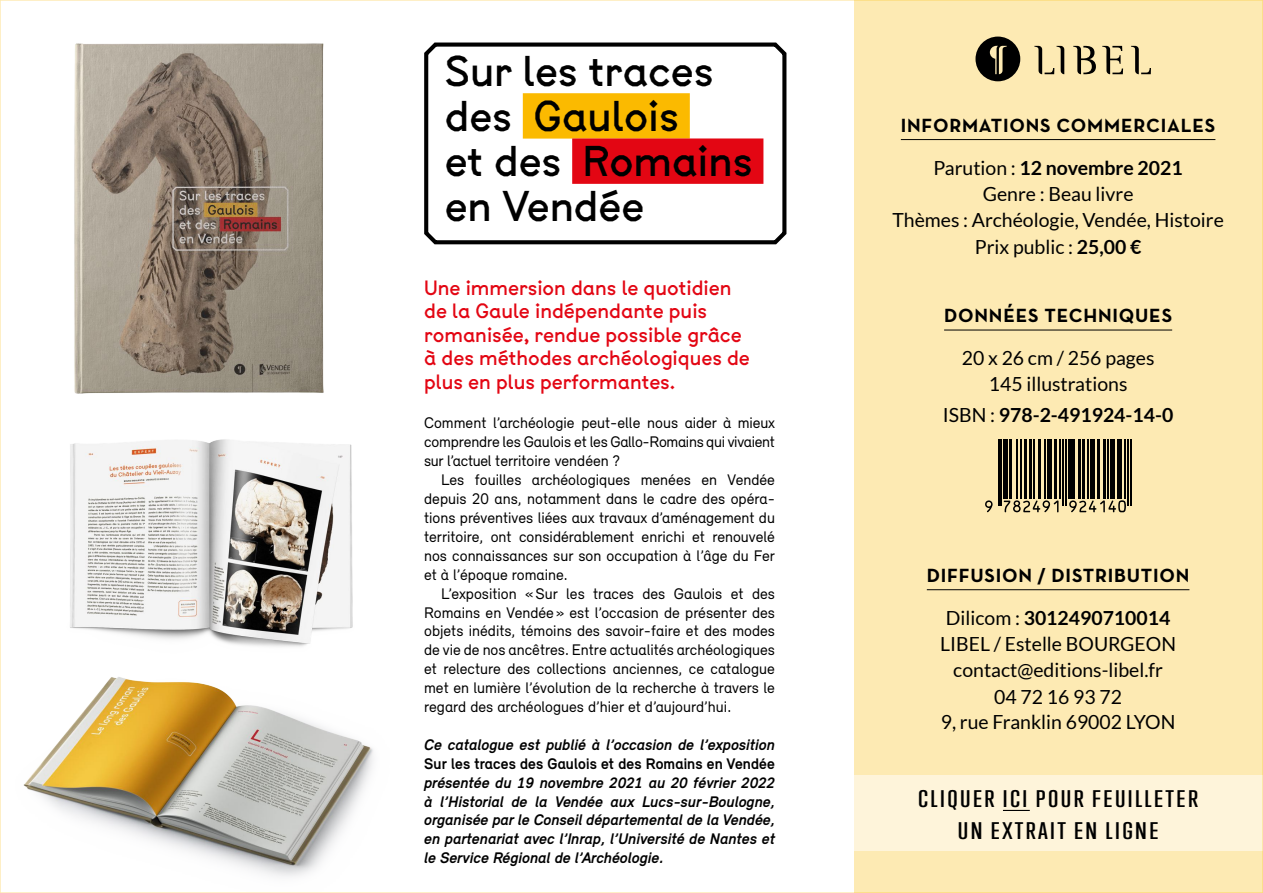
<style>
.page{position:relative;width:1263px;height:893px;background:#fff}
.page>*{position:absolute;margin:0;border:0;box-sizing:border-box;transform-origin:0 0}
.t1{font:40.5px/45.3px "Btp";color:#000}
.t2{font:500 21.9px/32.5px "Trump Gothic Pro";letter-spacing:.08em;color:#000;text-align:center;scale:1.36 1}
.t3{font:19.5px/26.2px "Lato";color:#000;text-align:center}
.t4{font:19.5px/23.4px "Btp";color:#e30613}
.t5{font:700 19.5px "Neutra Text";letter-spacing:.04em;color:#000}
.t6{font:700 19.5px "Lato";color:#000}
.t7{font:15.75px/18.9px "Relevant";color:#000;text-align:justify}
.t8{font:italic 700 15.75px/18.9px "Relevant";color:#000;text-align:justify}
.t9{font:700 15.75px "Relevant";color:#000}
.s1{font-weight:700}
.s2{font-weight:400}
</style>
<div class="page">
<div style="left:855px;top:0;width:408px;height:893px;background:#fdeab3"></div>
<div style="left:854px;top:775px;width:408px;height:75px;background:#fef4da"></div>
<hr style="left:901px;top:139px;width:314px;height:1px;background:#000">
<hr style="left:944px;top:330px;width:228px;height:1px;background:#000">
<hr style="left:927px;top:589px;width:262px;height:1px;background:#000">
<svg style="left:1003px;top:810px;width:27px;height:1px"></svg>
<svg style="left:975px;top:37px;width:45px;height:44px"></svg>
<svg style="left:1102px;top:46px;width:21px;height:28px"></svg>
<svg style="left:1034px;top:46px;width:30px;height:28px"></svg>
<svg style="left:1131px;top:46px;width:20px;height:28px"></svg>
<svg style="left:1073px;top:46px;width:23px;height:28px"></svg>
<img style="left:74px;top:43px;width:250px;height:351px">
<svg style="left:424px;top:42px;width:363px;height:203px"></svg>
<div style="left:523px;top:93px;width:167px;height:46px;background:#fbba00"></div>
<div style="left:572px;top:138px;width:191px;height:46px;background:#e30613"></div>
<img style="left:70px;top:439px;width:283px;height:144px">
<img style="left:0;top:583px;width:417px;height:310px">
<svg style="left:985px;top:500px;width:7px;height:12px"></svg>
<hr style="left:998px;top:439px;width:1px;height:66px;background:#000">
<hr style="left:1001px;top:439px;width:1px;height:66px;background:#000">
<div style="left:1003px;top:439px;width:5px;height:59px;background:#000"></div>
<hr style="left:1009px;top:439px;width:3px;height:59px;background:#000">
<hr style="left:1016px;top:439px;width:1px;height:59px;background:#000">
<hr style="left:1020px;top:439px;width:2px;height:59px;background:#000">
<hr style="left:1024px;top:439px;width:3px;height:59px;background:#000">
<hr style="left:1029px;top:439px;width:2px;height:59px;background:#000">
<hr style="left:1033px;top:439px;width:1px;height:59px;background:#000">
<hr style="left:1038px;top:439px;width:3px;height:59px;background:#000">
<hr style="left:1044px;top:439px;width:1px;height:59px;background:#000">
<hr style="left:1047px;top:439px;width:4px;height:59px;background:#000">
<svg style="left:1004px;top:500px;width:54px;height:12px"></svg>
<hr style="left:1054px;top:439px;width:3px;height:59px;background:#000">
<hr style="left:1060px;top:439px;width:1px;height:59px;background:#000">
<hr style="left:1062px;top:439px;width:2px;height:66px;background:#000">
<hr style="left:1065px;top:439px;width:2px;height:66px;background:#000">
<hr style="left:1068px;top:439px;width:4px;height:59px;background:#000">
<hr style="left:1074px;top:439px;width:1px;height:59px;background:#000">
<hr style="left:1078px;top:439px;width:3px;height:59px;background:#000">
<hr style="left:1082px;top:439px;width:3px;height:59px;background:#000">
<hr style="left:1088px;top:439px;width:1px;height:59px;background:#000">
<div style="left:1090px;top:439px;width:5px;height:59px;background:#000"></div>
<hr style="left:1097px;top:439px;width:3px;height:59px;background:#000">
<hr style="left:1103px;top:439px;width:3px;height:59px;background:#000">
<hr style="left:1107px;top:439px;width:2px;height:59px;background:#000">
<hr style="left:1110px;top:439px;width:4px;height:59px;background:#000">
<svg style="left:1069px;top:500px;width:57px;height:12px"></svg>
<hr style="left:1117px;top:439px;width:4px;height:59px;background:#000">
<hr style="left:1124px;top:439px;width:1px;height:59px;background:#000">
<hr style="left:1127px;top:439px;width:1px;height:66px;background:#000">
<hr style="left:1130px;top:439px;width:1px;height:66px;background:#000">
<h1 class="t1" style="left:445px;top:48px;width:310px">Sur les traces des Gaulois<br>et des Romains en Vendée</h1>
<p class="t4" style="left:424px;top:276px;width:327px">Une immersion dans le quotidien de la Gaule indépendante puis romanisée, rendue possible grâce à des méthodes archéologiques de plus en plus performantes.</p>
<p class="t7" style="left:424px;top:414px;width:352px">Comment l’archéologie peut-elle nous aider à mieux comprendre les Gaulois et les Gallo-Romains qui vivaient sur l’actuel territoire vendéen ?</p>
<p class="t7" style="left:424px;top:470px;width:352px;text-indent:17px">Les fouilles archéologiques menées en Vendée depuis 20 ans, notamment dans le cadre des opéra&shy;tions préventives liées aux travaux d’aménagement du territoire, ont considérablement enrichi et renouvelé nos connaissances sur son occupation à l’âge du Fer et à l’époque romaine.</p>
<p class="t7" style="left:424px;top:584px;width:352px;text-indent:17px">L’exposition «Sur les traces des Gaulois et des Romains en Vendée» est l’occasion de présenter des objets inédits, témoins des savoir-faire et des modes de vie de nos ancêtres. Entre actualités archéologiques et relecture des collections anciennes, ce catalogue met en lumière l’évolution de la recherche à travers le regard des archéologues d’hier et d’aujourd’hui.</p>
<p class="t8" style="left:424px;top:735px;width:352px">Ce catalogue est publié à l’occasion de l’exposition</p>
<p class="t9" style="left:424px;top:754px;width:353px">Sur les traces des Gaulois et des Romains en Vendée</p>
<p class="t8" style="left:424px;top:773px;width:352px">présentée du 19 novembre 2021 au 20 février 2022 à l’Historial de la Vendée aux Lucs-sur-Boulogne, organisée par le Conseil départemental de la Vendée, en partenariat avec l’Inrap, l’Université de Nantes et le Service Régional de l’Archéologie.</p>
<p class="t5" style="left:901px;top:113px;width:316px">INFORMATIONS COMMERCIALES</p>
<p class="t3" style="left:892px;top:154px;width:333px">Parution : <span class="s1">12 novembre 2021<br></span>Genre : Beau livre<br>Thèmes : Archéologie, Vendée, Histoire<br>Prix public : <span class="s1">25,00 €</span></p>
<p class="t5" style="left:944px;top:303px;width:230px">DONNÉES TECHNIQUES</p>
<p class="t3" style="left:962px;top:345px;width:194px">20 x 26 cm / 256 pages<br>145 illustrations</p>
<p class="t6" style="left:943px;top:403px;width:232px"><span class="s2">ISBN :</span> 978-2-491924-14-0</p>
<p class="t5" style="left:927px;top:563px;width:264px">DIFFUSION / DISTRIBUTION</p>
<p class="t3" style="left:940px;top:604px;width:237px">Dilicom : <span class="s1">3012490710014<br></span>LIBEL / Estelle BOURGEON contact@editions-libel.fr<br>04 72 16 93 72<br>9, rue Franklin 69002 LYON</p>
<h2 class="t2" style="left:918px;top:782px;width:207px">CLIQUER ICI POUR FEUILLETER<br>UN EXTRAIT EN LIGNE</h2>
</div>
